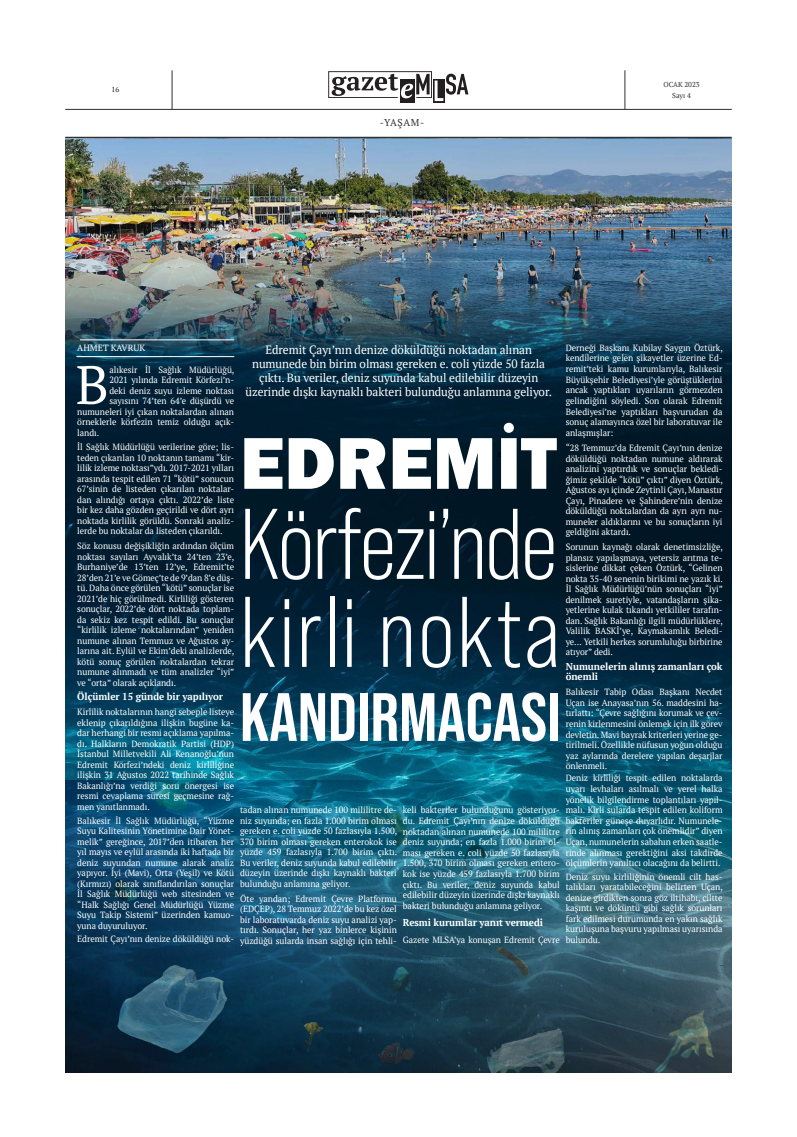
<style>
.page{position:relative;width:797px;height:1137px;background:#fff}
.page>*{position:absolute;margin:0;border:0;box-sizing:border-box;transform-origin:0 0}
.t1{font:100px "Bebas Neue Pro";letter-spacing:-.02em;color:#fff}
.t2{font:100px "Bebas Neue Pro";letter-spacing:.005em;color:#fff}
.t3{font:800 76px "Franklin Gothic";color:#fff}
.t4{font:700 68.2px "Bebas Neue Pro";color:#fff;scale:1.04 1}
.t5{font:54px "PT Serif";color:#fff}
.t6{font:12px/14px "PT Serif";letter-spacing:-.005em;color:#fff;text-align:center}
.t7{font:700 10px/10.5px "PT Serif";letter-spacing:-.005em;color:#fff}
.t8{font:9.9px "PT Serif";letter-spacing:.06em;color:#312f30}
.t9{font:9px/10.5px "PT Serif";letter-spacing:-.005em;color:#fff;text-align:justify}
.t10{font:7.2px "PT Serif";color:#231f20}
.t11{font:7.1px/10.7px "PT Serif";color:#312f30;text-align:center}
</style>
<div class="page">
<hr style="left:624px;top:70px;width:1px;height:40px;background:#312f30">
<hr style="left:172px;top:70px;width:1px;height:40px;background:#312f30">
<hr style="left:65px;top:137px;width:666px;height:2px;background:#312f30">
<hr style="left:65px;top:109px;width:666px;height:1px;background:#312f30">
<div style="left:433px;top:79px;width:12px;height:24px;background:#2f2c2d"></div>
<div style="left:399px;top:79px;width:15px;height:24px;background:#231f20"></div>
<svg style="left:328px;top:71px;width:140px;height:30px"></svg>
<img style="left:65px;top:389px;width:666px;height:391px">
<img style="left:65px;top:139px;width:666px;height:250px">
<hr style="left:498px;top:452px;width:18px;height:4px;background:#000d20">
<img style="left:65px;top:780px;width:666px;height:293px">
<hr style="left:77px;top:356px;width:157px;height:1px;background:#fff">
<hr style="left:80px;top:340px;width:154px;height:1px;background:#fff">
<p class="t10" style="left:112px;top:85px;width:9px">16</p>
<p class="t11" style="left:663px;top:79px;width:38px">OCAK 2023<br>Sayı 4</p>
<p class="t8" style="left:380px;top:116px;width:46px">-YAŞAM-</p>
<p class="t9" style="left:565px;top:342px;width:159px">Derneği Başkanı Kubilay Saygın Öztürk, kendilerine gelen şikayetler üzerine Ed&shy;remit’teki kamu kurumlarıyla, Balıkesir Büyükşehir Belediyesi’yle görüştüklerini ancak yaptıkları uyarıların görmezden gelindiğini söyledi. Son olarak Edremit Belediyesi’ne yaptıkları başvurudan da sonuç alamayınca özel bir laboratuvar ile anlaşmışlar:</p>
<p class="t9" style="left:565px;top:442px;width:159px">“28 Temmuz’da Edremit Çayı’nın denize döküldüğü noktadan numune aldırarak analizini yaptırdık ve sonuçlar bekledi&shy;ğimiz şekilde “kötü” çıktı” diyen Öztürk, Ağustos ayı içinde Zeytinli Çayı, Manastır Çayı, Pinadere ve Şahindere’nin denize döküldüğü noktalardan da ayrı ayrı nu&shy;muneler aldıklarını ve bu sonuçların iyi geldiğini aktardı.</p>
<p class="t9" style="left:565px;top:541px;width:159px">Sorunun kaynağı olarak denetimsizliğe, plansız yapılaşmaya, yetersiz arıtma te&shy;sislerine dikkat çeken Öztürk, “Gelinen nokta 35-40 senenin birikimi ne yazık ki.<br>İl Sağlık Müdürlüğü’nün sonuçları “iyi” denilmek suretiyle, vatandaşların şika&shy;yetlerine kulak tıkandı yetkililer tarafın&shy;dan. Sağlık Bakanlığı ilgili müdürlüklere, Valilik BASKİ’ye, Kaymakamlık Beledi&shy;ye… Yetkili herkes sorumluluğu birbirine atıyor” dedi.</p>
<p class="t7" style="left:565px;top:661px;width:158px">Numunelerin alınış zamanları çok önemli</p>
<p class="t9" style="left:565px;top:686px;width:158px">Balıkesir Tabip Odası Başkanı Necdet Uçan ise Anayasa’nın 56. maddesini ha&shy;tırlattı: “Çevre sağlığını korumak ve çev&shy;renin kirlenmesini önlemek için ilk görev devletin. Mavi bayrak kriterleri yerine ge&shy;tirilmeli. Özellikle nüfusun yoğun olduğu yaz aylarında derelere yapılan deşarjlar önlenmeli.</p>
<p class="t9" style="left:565px;top:773px;width:158px">Deniz kirliliği tespit edilen noktalarda uyarı levhaları asılmalı ve yerel halka yönelik bilgilendirme toplantıları yapıl&shy;malı. Kirli sularda tespit edilen koliform bakteriler güneşe duyarlıdır. Numunele&shy;rin alınış zamanları çok önemlidir” diyen Uçan, numunelerin sabahın erken saatle&shy;rinde alınması gerektiğini aksi takdirde ölçümlerin yanıltıcı olacağını da belirtti.</p>
<p class="t9" style="left:565px;top:871px;width:159px">Deniz suyu kirliliğinin önemli cilt has&shy;talıkları yaratabileceğini belirten Uçan, denize girdikten sonra göz iltihabı, ciltte kaşıntı ve döküntü gibi sağlık sorunları fark edilmesi durumunda en yakın sağlık kuruluşuna başvuru yapılması uyarısında bulundu.</p>
<p class="t9" style="left:77px;top:342px;width:70px">AHMET KAVRUK</p>
<p class="t5" style="left:76px;top:350px;width:35px">B</p>
<p class="t9" style="left:109px;top:364px;width:126px">alıkesir İl Sağlık Müdürlüğü,</p>
<p class="t6" style="left:245px;top:342px;width:308px">Edremit Çayı’nın denize döküldüğü noktadan alınan numunede bin birim olması gereken e. coli yüzde 50 fazla çıktı. Bu veriler, deniz suyunda kabul edilebilir düzeyin üzerinde dışkı kaynaklı bakteri bulunduğu anlamına geliyor.</p>
<p class="t3" style="left:240px;top:414px;width:318px">EDREMİT</p>
<p class="t1" style="left:240px;top:488px;width:319px">Körfezi’nde</p>
<p class="t2" style="left:240px;top:576px;width:322px">kirli nokta</p>
<p class="t4" style="left:240px;top:678px;width:310px">KANDIRMACASI</p>
<p class="t9" style="left:109px;top:374px;width:126px">2021 yılında Edremit Körfezi’n-</p>
<p class="t9" style="left:109px;top:385px;width:126px">deki deniz suyu izleme noktası</p>
<p class="t9" style="left:109px;top:395px;width:126px">sayısını 74’ten 64’e düşürdü ve</p>
<p class="t9" style="left:77px;top:406px;width:158px">numuneleri iyi çıkan noktalardan alınan</p>
<p class="t9" style="left:77px;top:416px;width:158px">örneklerle körfezin temiz olduğu açık-</p>
<p class="t9" style="left:77px;top:427px;width:23px">landı.</p>
<p class="t9" style="left:77px;top:442px;width:158px">İl Sağlık Müdürlüğü verilerine göre; lis&shy;teden çıkarılan 10 noktanın tamamı “kir&shy;lilik izleme noktası”ydı. 2017-2021 yılları arasında tespit edilen 71 “kötü” sonucun 67’sinin de listeden çıkarılan noktalar&shy;dan alındığı ortaya çıktı. 2022’de liste bir kez daha gözden geçirildi ve dört ayrı noktada kirlilik görüldü. Sonraki analiz&shy;lerde bu noktalar da listeden çıkarıldı.</p>
<p class="t9" style="left:77px;top:540px;width:159px">Söz konusu değişikliğin ardından ölçüm noktası sayıları Ayvalık’ta 24’ten 23’e, Burhaniye’de 13’ten 12’ye, Edremit’te 28’den 21’e ve Gömeç’te de 9’dan 8’e düş&shy;tü. Daha önce görülen “kötü” sonuçlar ise 2021’de hiç görülmedi. Kirliliği gösteren sonuçlar, 2022’de dört noktada toplam&shy;da sekiz kez tespit edildi. Bu sonuçlar “kirlilik izleme noktalarından” yeniden numune alınan Temmuz ve Ağustos ay&shy;larına ait. Eylül ve Ekim’deki analizlerde, kötü sonuç görülen noktalardan tekrar numune alınmadı ve tüm analizler “iyi” ve “orta” olarak açıklandı.</p>
<p class="t7" style="left:77px;top:691px;width:147px">Ölçümler 15 günde bir yapılıyor</p>
<p class="t9" style="left:77px;top:706px;width:158px">Kirlilik noktalarının hangi sebeple listeye eklenip çıkarıldığına ilişkin bugüne ka&shy;dar herhangi bir resmi açıklama yapılma&shy;dı. Halkların Demokratik Partisi (HDP)<br>İstanbul Milletvekili Ali Kenanoğlu’nun Edremit Körfezi’ndeki deniz kirliliğine ilişkin 31 Ağustos 2022 tarihinde Sağlık Bakanlığı’na verdiği soru önergesi ise resmi cevaplama süresi geçmesine rağ&shy;men yanıtlanmadı.</p>
<p class="t9" style="left:77px;top:815px;width:158px">Balıkesir İl Sağlık Müdürlüğü, “Yüzme Suyu Kalitesinin Yönetimine Dair Yönet&shy;melik” gereğince, 2017’den itibaren her yıl mayıs ve eylül arasında iki haftada bir deniz suyundan numune alarak analiz yapıyor. İyi (Mavi), Orta (Yeşil) ve Kötü (Kırmızı) olarak sınıflandırılan sonuçlar İl Sağlık Müdürlüğü web sitesinden ve “Halk Sağlığı Genel Müdürlüğü Yüzme Suyu Takip Sistemi” üzerinden kamuo&shy;yuna duyuruluyor.</p>
<p class="t9" style="left:77px;top:933px;width:158px">Edremit Çayı’nın denize döküldüğü nok-</p>
<p class="t9" style="left:240px;top:805px;width:159px">tadan alınan numunede 100 mililitre de&shy;niz suyunda; en fazla 1.000 birim olması gereken e. coli yüzde 50 fazlasıyla 1.500, 370 birim olması gereken enterokok ise yüzde 459 fazlasıyla 1.700 birim çıktı.<br>Bu veriler, deniz suyunda kabul edilebilir düzeyin üzerinde dışkı kaynaklı bakteri bulunduğu anlamına geliyor.</p>
<p class="t9" style="left:240px;top:893px;width:158px">Öte yandan; Edremit Çevre Platformu (EDÇEP), 28 Temmuz 2022’de bu kez özel bir laboratuvarda deniz suyu analizi yap&shy;tırdı. Sonuçlar, her yaz binlerce kişinin yüzdüğü sularda insan sağlığı için tehli-</p>
<p class="t9" style="left:403px;top:805px;width:158px">keli bakteriler bulunduğunu gösteriyor&shy;du. Edremit Çayı’nın denize döküldüğü noktadan alınan numunede 100 mililitre deniz suyunda; en fazla 1.000 birim ol&shy;ması gereken e. coli yüzde 50 fazlasıyla 1.500, 370 birim olması gereken entero&shy;kok ise yüzde 459 fazlasıyla 1.700 birim çıktı. Bu veriler, deniz suyunda kabul edilebilir düzeyin üzerinde dışkı kaynaklı bakteri bulunduğu anlamına geliyor.</p>
<p class="t7" style="left:403px;top:917px;width:142px">Resmi kurumlar yanıt vermedi</p>
<p class="t9" style="left:403px;top:934px;width:158px">Gazete MLSA’ya konuşan Edremit Çevre</p>
</div>
